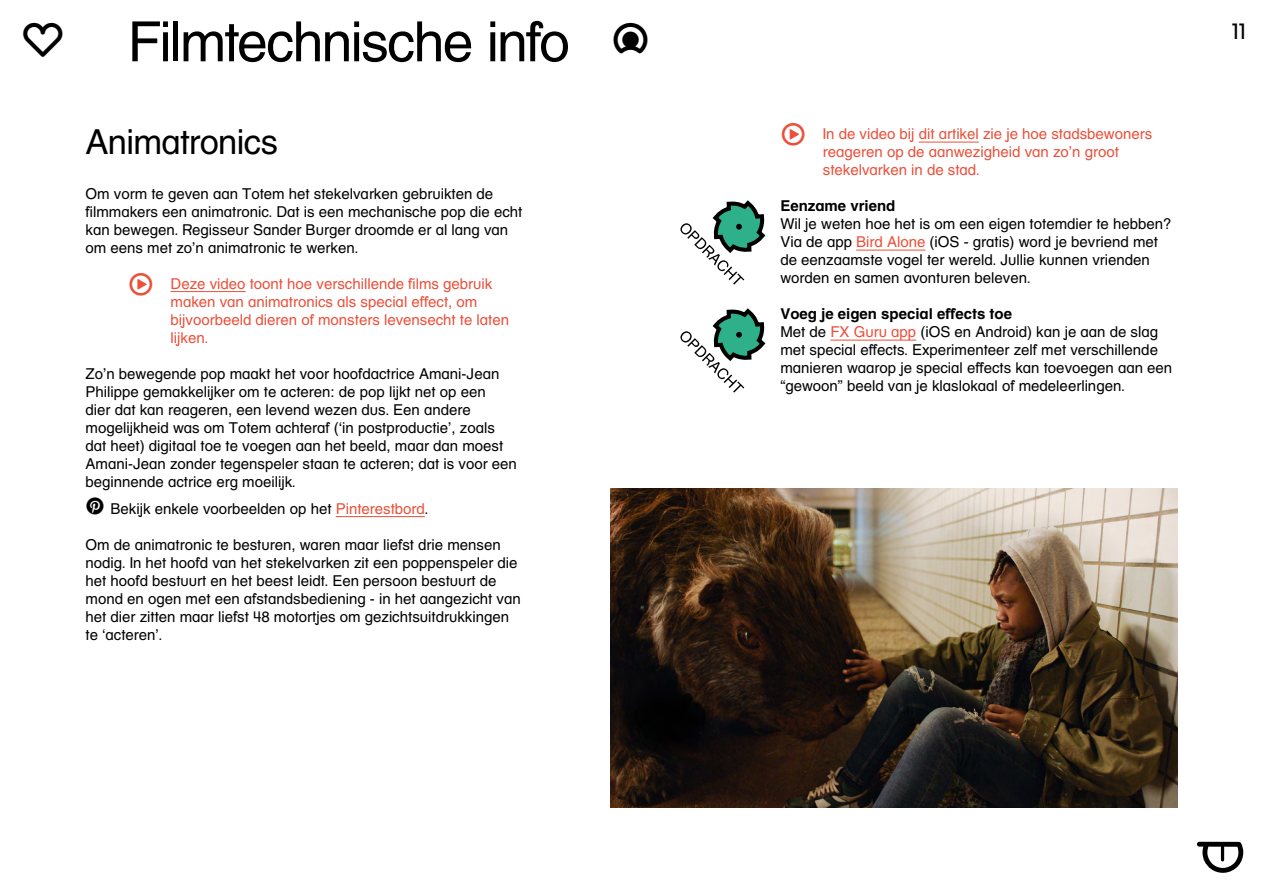
<style>
.page{position:relative;width:1263px;height:893px;background:#fff}
.page>*{position:absolute;margin:0;border:0;box-sizing:border-box;transform-origin:0 0}
._01__Hoofdtitel{font:55.5px "JEF";letter-spacing:-.035em;color:#000}
._02__Ondertitel{font:34.5px "JEF";letter-spacing:-.02em;color:#000}
.t1{font:22.5px "JEF";color:#000}
._04__Lopende_tekst{font:15px/18px "JEF";color:#000}
._04__Lopende_tekst_indent_10_mm{font:15px/18px "JEF";color:#000}
.t2{font:15px/18px "JEF";color:#ea503a}
._05__Pinterest{font:15px "JEF";color:#000}
._04__Lopende_tekst_indent_10_mm-2{font:700 15px "JEF";color:#000}
.s1{color:#ea503a}
</style>
<div class="page">
<hr style="left:171px;top:291px;width:75px;height:1px;background:#ea503a">
<hr style="left:336px;top:516px;width:89px;height:1px;background:#ea503a">
<hr style="left:919px;top:142px;width:60px;height:1px;background:#ea503a">
<hr style="left:856px;top:250px;width:69px;height:1px;background:#ea503a">
<hr style="left:830px;top:340px;width:86px;height:1px;background:#ea503a">
<img style="left:610px;top:489px;width:568px;height:319px">
<svg style="left:680px;top:200px;width:86px;height:85px"></svg>
<svg style="left:680px;top:308px;width:86px;height:85px"></svg>
<p class="_01__Hoofdtitel" style="left:128px;top:9px;width:444px">Filmtechnische info</p>
<h3 class="t1" style="left:1232px;top:17px;width:15px">11</h3>
<p class="_02__Ondertitel" style="left:86px;top:121px;width:194px">Animatronics</p>
<p class="_04__Lopende_tekst" style="left:86px;top:184px;width:438px">Om vorm te geven aan Totem het stekelvarken gebruikten de filmmakers een animatronic. Dat is een mechanische pop die echt kan bewegen. Regisseur Sander Burger droomde er al lang van om eens met zo’n animatronic te werken.</p>
<p class="t2" style="left:171px;top:274px;width:340px">Deze video toont hoe verschillende films gebruik maken van animatronics als special effect, om bijvoorbeeld dieren of monsters levensecht te laten lijken.</p>
<p class="_04__Lopende_tekst" style="left:86px;top:364px;width:433px">Zo’n bewegende pop maakt het voor hoofdactrice Amani-Jean Philippe gemakkelijker om te acteren: de pop lijkt net op een<br>dier dat kan reageren, een levend wezen dus. Een andere mogelijkheid was om Totem achteraf (‘in postproductie’, zoals dat heet) digitaal toe te voegen aan het beeld, maar dan moest Amani-Jean zonder tegenspeler staan te acteren; dat is voor een beginnende actrice erg moeilijk.</p>
<p class="_05__Pinterest" style="left:111px;top:499px;width:319px">Bekijk enkele voorbeelden op het <span class="s1">Pinterestbord</span>.</p>
<p class="_04__Lopende_tekst" style="left:86px;top:535px;width:437px">Om de animatronic te besturen, waren maar liefst drie mensen nodig. In het hoofd van het stekelvarken zit een poppenspeler die het hoofd bestuurt en het beest leidt. Een persoon bestuurt de mond en ogen met een afstandsbediening - in het aangezicht van het dier zitten maar liefst 48 motortjes om gezichtsuitdrukkingen te ‘acteren’.</p>
<p class="t2" style="left:823px;top:125px;width:331px">In de video bij dit artikel zie je hoe stadsbewoners reageren op de aanwezigheid van zo’n groot stekelvarken in de stad.</p>
<p class="_04__Lopende_tekst_indent_10_mm-2" style="left:780px;top:196px;width:117px">Eenzame vriend</p>
<p class="_04__Lopende_tekst_indent_10_mm" style="left:780px;top:215px;width:393px">Wil je weten hoe het is om een eigen totemdier te hebben?<br>Via de app <span class="s1">Bird Alone</span> (iOS - gratis) word je bevriend met de eenzaamste vogel ter wereld. Jullie kunnen vrienden worden en samen avonturen beleven.</p>
<p class="_04__Lopende_tekst_indent_10_mm-2" style="left:780px;top:304px;width:233px">Voeg je eigen special effects toe</p>
<p class="_04__Lopende_tekst_indent_10_mm" style="left:780px;top:323px;width:393px">Met de <span class="s1">FX Guru app</span> (iOS en Android) kan je aan de slag met special effects. Experimenteer zelf met verschillende manieren waarop je special effects kan toevoegen aan een “gewoon” beeld van je klaslokaal of medeleerlingen.</p>
</div>
